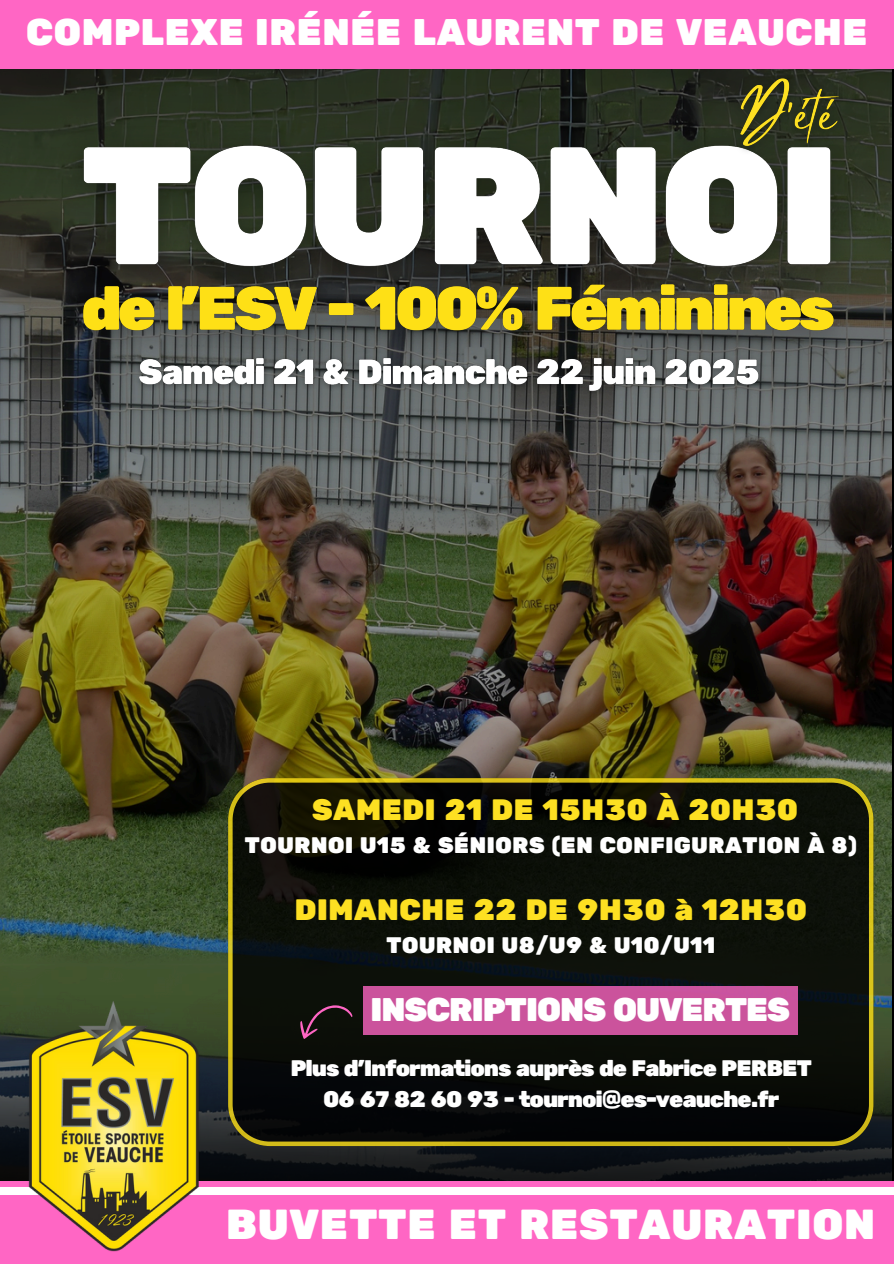
<style>
.page{position:relative;width:894px;height:1264px;background:#fff}
.page>*{position:absolute;margin:0;border:0;box-sizing:border-box;transform-origin:0 0}
.t1{font:41.85px "Rubik One";color:#fff}
.t2{font:36.9px "Rubik One";color:#fff}
.t3{font:32.55px "Rubik One";letter-spacing:-.05em;color:#fff}
.t4{font:29.4px "Rubik One";color:#fde022}
.t5{font:22.35px "Rubik One";letter-spacing:-.05em;color:#fff}
.t6{font:22.35px "Rubik One";color:#fff}
</style>
<div class="page">
<img style="left:0;top:527px;width:890px;height:468px">
<img style="left:0;top:68px;width:893px;height:459px">
<img style="left:244px;top:995px;width:649px;height:186px">
<div style="left:0;top:1181px;width:893px;height:13px;background:#ff66c4"></div>
<div style="left:0;top:1187px;width:893px;height:20px;background:#fff"></div>
<div style="left:0;top:1195px;width:893px;height:68px;background:#ff66c4"></div>
<div style="left:0;top:0;width:893px;height:68px;background:#ff66c4"></div>
<img style="left:0;top:991px;width:244px;height:261px">
<img style="left:41px;top:110px;width:834px;height:269px">
<img style="left:130px;top:351px;width:636px;height:50px">
<img style="left:725px;top:68px;width:127px;height:95px">
<svg style="left:228px;top:778px;width:645px;height:368px;background:#131409"></svg>
<div style="left:363px;top:986px;width:434px;height:48px;background:#cb539c"></div>
<svg style="left:293px;top:991px;width:61px;height:61px;background:#191312"></svg>
<h4 class="t2" style="left:26px;top:10px;width:843px">COMPLEXE IRÉNÉE LAURENT DE VEAUCHE</h4>
<p class="t4" style="left:311px;top:792px;width:488px">SAMEDI 21 DE 15H30 À 20H30</p>
<p class="t6" style="left:244px;top:832px;width:614px">TOURNOI U15 &amp; SÉNIORS (EN CONFIGURATION À 8)</p>
<p class="t4" style="left:294px;top:892px;width:514px">DIMANCHE 22 DE 9H30 à 12H30</p>
<p class="t6" style="left:386px;top:932px;width:331px">TOURNOI U8/U9 &amp; U10/U11</p>
<p class="t3" style="left:370px;top:990px;width:422px">INSCRIPTIONS OUVERTES</p>
<p class="t5" style="left:290px;top:1055px;width:523px">Plus d’Informations auprès de Fabrice PERBET</p>
<p class="t5" style="left:323px;top:1086px;width:458px">06 67 82 60 93 - tournoi@es-veauche.fr</p>
<p class="t1" style="left:226px;top:1199px;width:651px">BUVETTE ET RESTAURATION</p>
</div>
